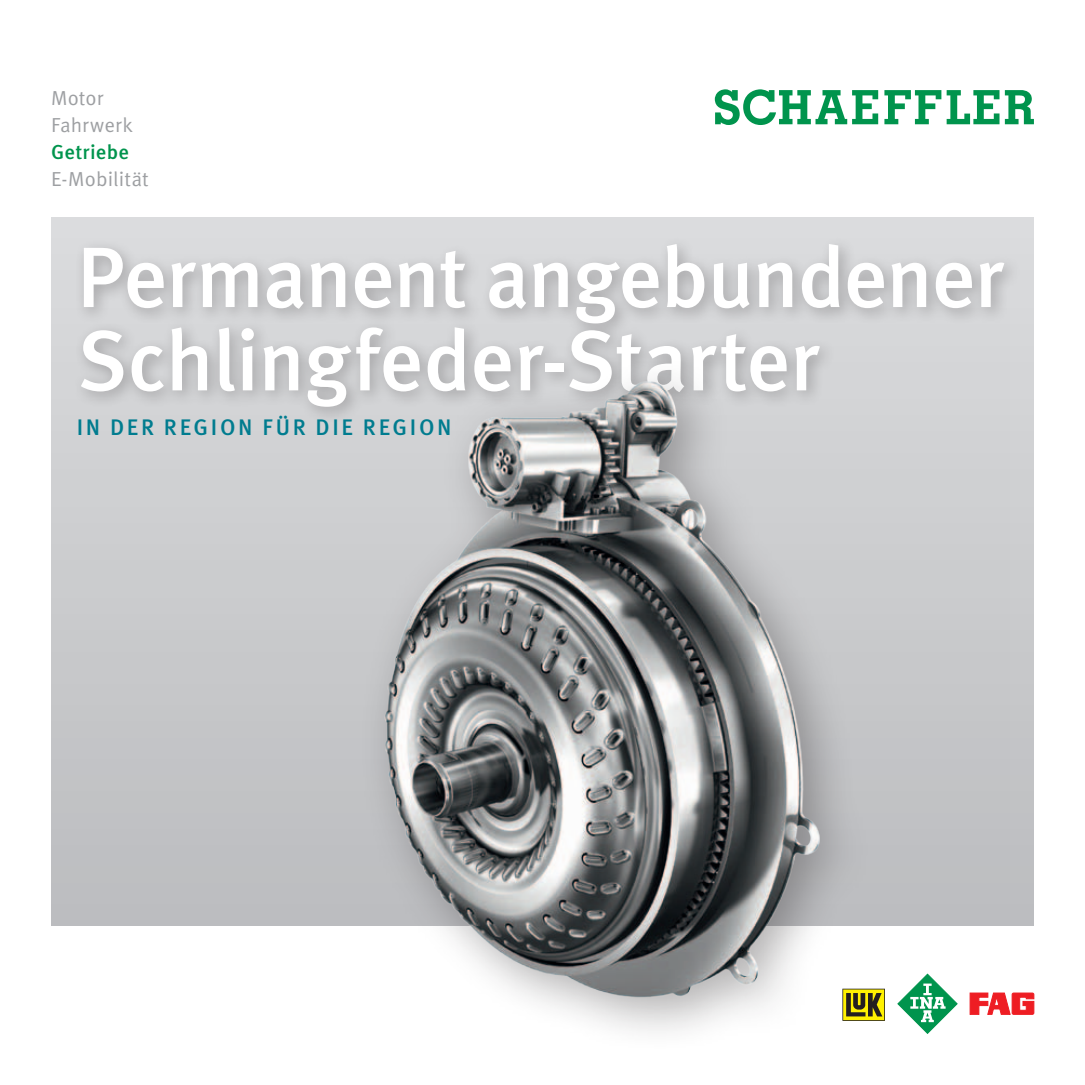
<style>
.page{position:relative;width:1085px;height:1085px;background:#fff}
.page>*{position:absolute;margin:0;border:0;box-sizing:border-box;transform-origin:0 0}
.t1{font:500 85.5px/83.2px "Schaeffler Meta";letter-spacing:-.02em;color:#fff}
.t2{font:500 22.5px "Schaeffler Meta";letter-spacing:.12em;color:#007c8f}
.t3{font:20.25px/27px "Schaeffler Meta";letter-spacing:.01em;color:#9d9fa2}
.t4{font:500 20.25px "Schaeffler Meta";letter-spacing:.01em;color:#00944d}
</style>
<div class="page">
<div style="left:51px;top:217px;width:982px;height:708px;background:linear-gradient(to bottom,#dbdcde,#bbbcbf)"></div>
<svg style="left:969px;top:992px;width:64px;height:22px"></svg>
<svg style="left:912px;top:973px;width:46px;height:61px"></svg>
<svg style="left:714px;top:89px;width:164px;height:36px"></svg>
<svg style="left:884px;top:90px;width:149px;height:34px"></svg>
<div style="left:73px;top:235px;width:948px;height:189px;background:#231f20;opacity:.3"></div>
<div style="left:358px;top:354px;width:514px;height:698px;background:#231f20;opacity:.35"></div>
<img style="left:360px;top:367px;width:552px;height:685px">
<p class="t3" style="left:51px;top:84px;width:83px">Motor<br>Fahrwerk</p>
<p class="t4" style="left:51px;top:139px;width:79px">Getriebe</p>
<p class="t3" style="left:51px;top:165px;width:99px">E-Mobilität</p>
<p class="t1" style="left:77px;top:237px;width:929px">Permanent angebundener<br>Schlingfeder-Starter</p>
<p class="t2" style="left:77px;top:413px;width:376px">In der Region für die Region</p>
</div>
